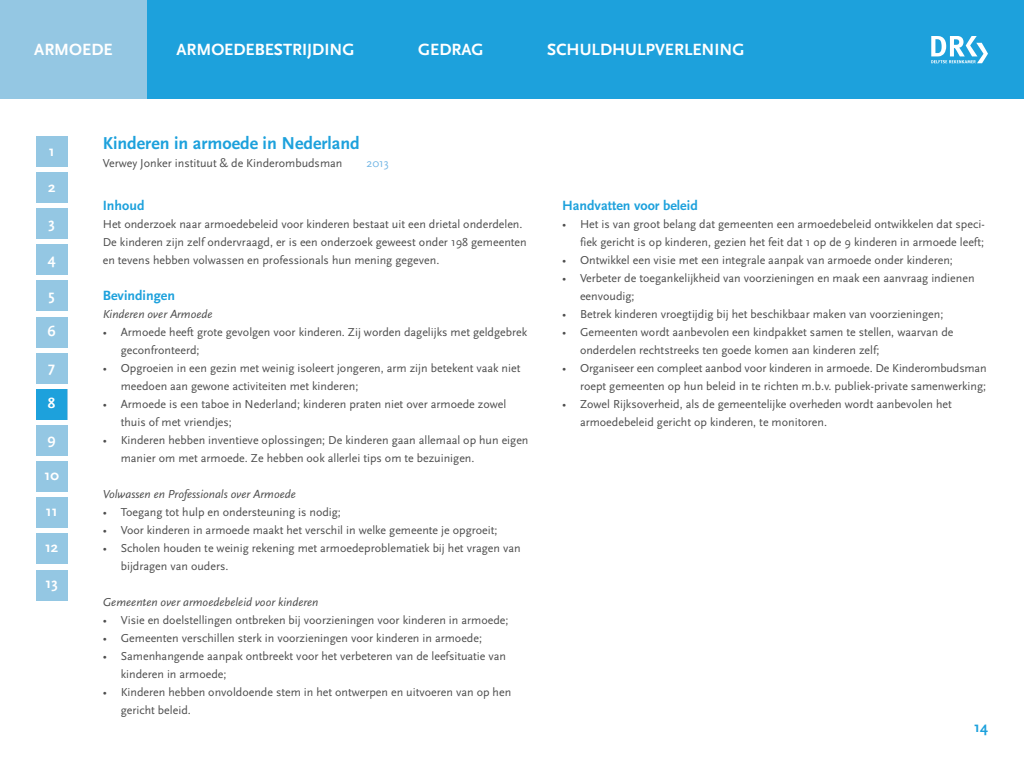
<style>
.page{position:relative;width:1024px;height:768px;background:#fff}
.page>*{position:absolute;margin:0;border:0;box-sizing:border-box;transform-origin:0 0}
.t1{font:700 18px "Scala Sans";color:#1da1dc}
.t2{font:700 17px "Scala Sans";color:#fff}
.t3{font:700 15px "Scala Sans";color:#fff}
.t4{font:700 15px "Scala Sans";color:#1da1dc}
.t5{font:700 14px "Scala Sans";color:#1da1dc}
.t6{font:12px/18px "Scala Sans";color:#4d4d4d}
.t7{font:italic 12px "Scala Sans";color:#4d4d4d}
.t8{font:12px "Scala Sans";color:#74b7e5}
</style>
<div class="page">
<div style="left:36px;top:172px;width:31px;height:31px;background:#94c7e3"></div>
<div style="left:36px;top:317px;width:31px;height:30px;background:#94c7e3"></div>
<div style="left:36px;top:461px;width:31px;height:31px;background:#94c7e3"></div>
<div style="left:36px;top:244px;width:31px;height:31px;background:#94c7e3"></div>
<div style="left:36px;top:534px;width:31px;height:30px;background:#94c7e3"></div>
<div style="left:36px;top:208px;width:31px;height:31px;background:#94c7e3"></div>
<div style="left:36px;top:353px;width:31px;height:31px;background:#94c7e3"></div>
<div style="left:36px;top:497px;width:31px;height:31px;background:#94c7e3"></div>
<div style="left:36px;top:281px;width:31px;height:30px;background:#94c7e3"></div>
<div style="left:36px;top:425px;width:31px;height:31px;background:#94c7e3"></div>
<div style="left:36px;top:570px;width:31px;height:30px;background:#94c7e3"></div>
<div style="left:36px;top:136px;width:31px;height:31px;background:#94c7e3"></div>
<div style="left:0;top:0;width:1024px;height:99px;background:#1da1dc"></div>
<svg style="left:931px;top:36px;width:57px;height:27px"></svg>
<div style="left:36px;top:389px;width:31px;height:31px;background:#1da1dc"></div>
<div style="left:0;top:0;width:147px;height:99px;background:#94c7e3"></div>
<h2 class="t2" style="left:34px;top:41px;width:80px">ARMOEDE</h2>
<h2 class="t2" style="left:176px;top:41px;width:180px">ARMOEDEBESTRIJDING</h2>
<h2 class="t2" style="left:418px;top:41px;width:67px">GEDRAG</h2>
<h2 class="t2" style="left:547px;top:41px;width:199px">SCHULDHULPVERLENING</h2>
<p class="t3" style="left:49px;top:143px;width:7px">1</p>
<p class="t3" style="left:48px;top:179px;width:9px">2</p>
<p class="t3" style="left:48px;top:215px;width:8px">3</p>
<p class="t3" style="left:48px;top:251px;width:9px">4</p>
<p class="t3" style="left:49px;top:287px;width:8px">5</p>
<p class="t3" style="left:48px;top:323px;width:10px">6</p>
<p class="t3" style="left:48px;top:359px;width:8px">7</p>
<p class="t3" style="left:48px;top:395px;width:9px">8</p>
<p class="t3" style="left:48px;top:431px;width:10px">9</p>
<p class="t3" style="left:45px;top:467px;width:16px">10</p>
<p class="t3" style="left:46px;top:503px;width:13px">11</p>
<p class="t3" style="left:45px;top:539px;width:15px">12</p>
<p class="t3" style="left:46px;top:575px;width:14px">13</p>
<h1 class="t1" style="left:103px;top:134px;width:259px">Kinderen in armoede in Nederland</h1>
<p class="t6" style="left:103px;top:154px;width:241px">Verwey Jonker instituut &amp; de Kinderombudsman</p>
<p class="t8" style="left:366px;top:157px;width:24px">2013</p>
<p class="t5" style="left:103px;top:198px;width:43px">Inhoud</p>
<p class="t6" style="left:103px;top:216px;width:426px">Het onderzoek naar armoedebeleid voor kinderen bestaat uit een drietal onderdelen.<br>De kinderen zijn zelf ondervraagd, er is een onderzoek geweest onder 198 gemeenten en tevens hebben volwassen en professionals hun mening gegeven.</p>
<p class="t5" style="left:103px;top:288px;width:74px">Bevindingen</p>
<p class="t7" style="left:103px;top:308px;width:111px">Kinderen over Armoede</p>
<p class="t6" style="left:121px;top:324px;width:408px;text-indent:-18px">• Armoede heeft grote gevolgen voor kinderen. Zij worden dagelijks met geldgebrek geconfronteerd;</p>
<p class="t6" style="left:121px;top:360px;width:401px;text-indent:-18px">• Opgroeien in een gezin met weinig isoleert jongeren, arm zijn betekent vaak niet meedoen aan gewone activiteiten met kinderen;</p>
<p class="t6" style="left:121px;top:396px;width:387px;text-indent:-18px">• Armoede is een taboe in Nederland; kinderen praten niet over armoede zowel thuis of met vriendjes;</p>
<p class="t6" style="left:121px;top:432px;width:409px;text-indent:-18px">• Kinderen hebben inventieve oplossingen; De kinderen gaan allemaal op hun eigen manier om met armoede. Ze hebben ook allerlei tips om te bezuinigen.</p>
<p class="t7" style="left:103px;top:488px;width:195px">Volwassen en Professionals over Armoede</p>
<p class="t6" style="left:103px;top:504px;width:240px">• Toegang tot hulp en ondersteuning is nodig;</p>
<p class="t6" style="left:103px;top:522px;width:396px">• Voor kinderen in armoede maakt het verschil in welke gemeente je opgroeit;</p>
<p class="t6" style="left:121px;top:540px;width:401px;text-indent:-18px">• Scholen houden te weinig rekening met armoedeproblematiek bij het vragen van bijdragen van ouders.</p>
<p class="t7" style="left:103px;top:596px;width:217px">Gemeenten over armoedebeleid voor kinderen</p>
<p class="t6" style="left:103px;top:612px;width:407px">• Visie en doelstellingen ontbreken bij voorzieningen voor kinderen in armoede;</p>
<p class="t6" style="left:103px;top:630px;width:381px">• Gemeenten verschillen sterk in voorzieningen voor kinderen in armoede;</p>
<p class="t6" style="left:121px;top:648px;width:387px;text-indent:-18px">• Samenhangende aanpak ontbreekt voor het verbeteren van de leefsituatie van kinderen in armoede;</p>
<p class="t6" style="left:121px;top:684px;width:392px;text-indent:-18px">• Kinderen hebben onvoldoende stem in het ontwerpen en uitvoeren van op hen gericht beleid.</p>
<p class="t5" style="left:562px;top:198px;width:137px">Handvatten voor beleid</p>
<p class="t6" style="left:562px;top:216px;width:424px;text-align:right">• Het is van groot belang dat gemeenten een armoedebeleid ontwikkelen dat speci&shy;fiek gericht is op kinderen, gezien het feit dat 1 op de 9 kinderen in armoede leeft;</p>
<p class="t6" style="left:562px;top:252px;width:392px">• Ontwikkel een visie met een integrale aanpak van armoede onder kinderen;</p>
<p class="t6" style="left:580px;top:270px;width:396px;text-indent:-18px">• Verbeter de toegankelijkheid van voorzieningen en maak een aanvraag indienen eenvoudig;</p>
<p class="t6" style="left:562px;top:306px;width:383px">• Betrek kinderen vroegtijdig bij het beschikbaar maken van voorzieningen;</p>
<p class="t6" style="left:580px;top:324px;width:375px;text-indent:-18px">• Gemeenten wordt aanbevolen een kindpakket samen te stellen, waarvan de onderdelen rechtstreeks ten goede komen aan kinderen zelf;</p>
<p class="t6" style="left:562px;top:360px;width:426px;text-align:right">• Organiseer een compleet aanbod voor kinderen in armoede. De Kinderombudsman roept gemeenten op hun beleid in te richten m.b.v. publiek-private samenwerking;</p>
<p class="t6" style="left:580px;top:396px;width:373px;text-indent:-18px">• Zowel Rijksoverheid, als de gemeentelijke overheden wordt aanbevolen het armoedebeleid gericht op kinderen, te monitoren.</p>
<p class="t4" style="left:974px;top:719px;width:15px">14</p>
</div>
